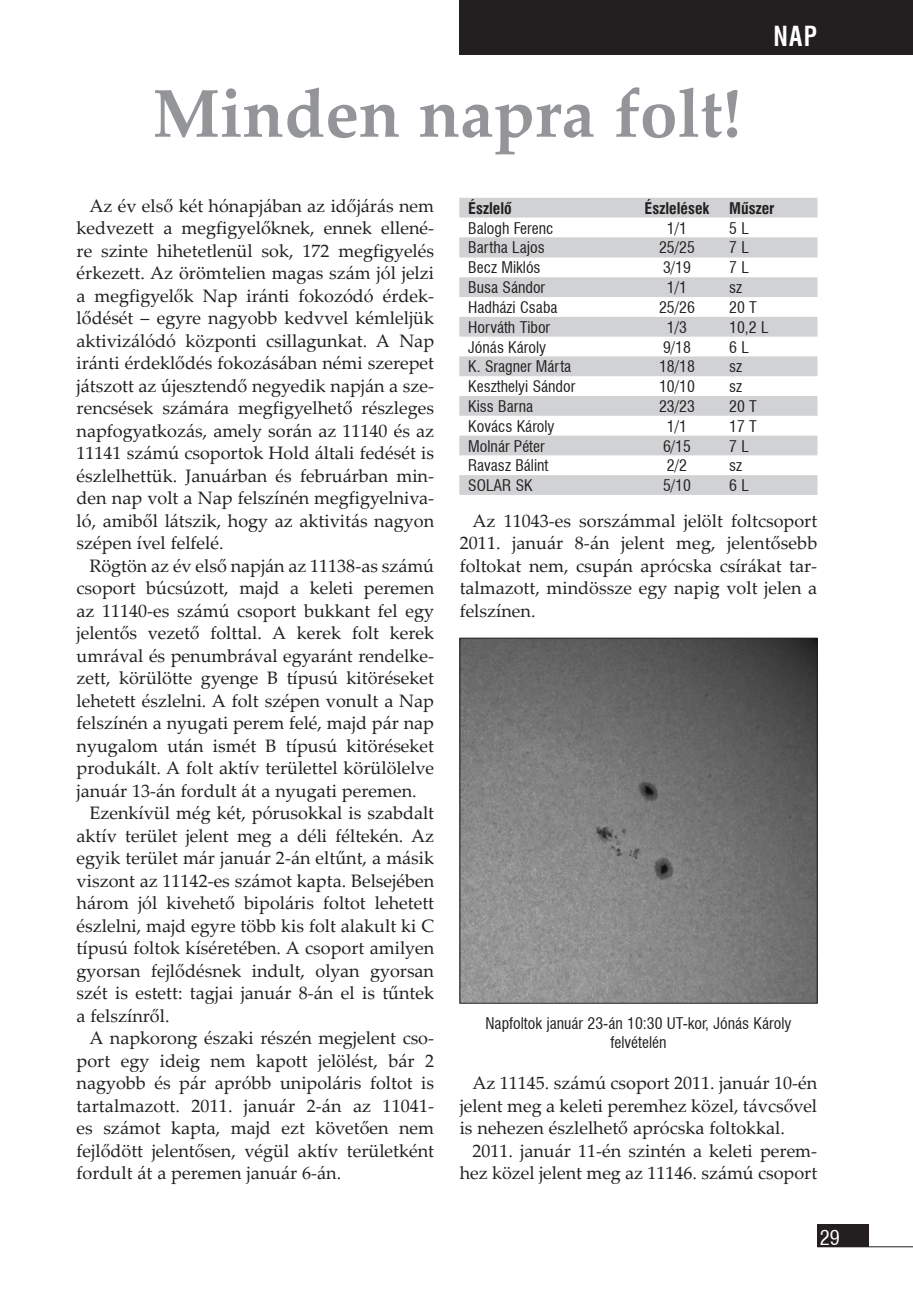
<style>
.page{position:relative;width:913px;height:1295px;background:#fff}
.page>*{position:absolute;margin:0;border:0;box-sizing:border-box;transform-origin:0 0}
.cím{font:700 67.5px "Palatino Linotype";color:#939598}
.rovatcím{font:27px "Swiss 721 Condensed HU Bold";color:#fff;scale:.9 1}
.t1{font:20.25px "Swiss 721 Condensed HU Normal";color:#fff}
.kenyér_1{font:18px/22.5px "Palatino Linotype";color:#231f20;text-align:justify}
.képalá{font:15.75px/18.9px "Swiss 721 Condensed HU Normal";color:#231f20;text-align:center}
.képalá-2{font:15.75px "Swiss 721 Condensed HU Bold";color:#231f20}
</style>
<div class="page">
<div style="left:816px;top:1224px;width:51px;height:23px;background:#231f20"></div>
<hr style="left:816px;top:1246px;width:96px;height:1px;background:#231f20">
<svg style="left:459px;top:198px;width:358px;height:297px;fill:#d1d2d4"></svg>
<img style="left:461px;top:640px;width:354px;height:361px">
<div style="left:459px;top:638px;width:358px;height:365px;border:1px solid #231f20"></div>
<div style="left:459px;top:0;width:453px;height:55px;background:#231f20"></div>
<p class="cím" style="left:152px;top:66px;width:590px">Minden napra folt!</p>
<p class="rovatcím" style="left:773px;top:20px;width:50px">nap</p>
<p class="kenyér_1" style="left:77px;top:193px;width:359px;text-indent:13px">Az év első két hónapjában az időjárás nem kedvezett a megfigyelőknek, ennek ellené&shy;re szinte hihetetlenül sok, 172 megfigyelés érkezett. Az örömtelien magas szám jól jelzi a megfigyelők Nap iránti fokozódó érdek&shy;lődését – egyre nagyobb kedvvel kémleljük aktivizálódó központi csillagunkat. A Nap iránti érdeklődés fokozásában némi szerepet játszott az újesztendő negyedik napján a sze&shy;rencsések számára megfigyelhető részleges napfogyatkozás, amely során az 11140 és az 11141 számú csoportok Hold általi fedését is észlelhettük. Januárban és februárban min&shy;den nap volt a Nap felszínén megfigyelniva&shy;ló, amiből látszik, hogy az aktivitás nagyon szépen ível felfelé.</p>
<p class="kenyér_1" style="left:77px;top:553px;width:359px;text-indent:13px">Rögtön az év első napján az 11138-as számú csoport búcsúzott, majd a keleti peremen az 11140-es számú csoport bukkant fel egy jelentős vezető folttal. A kerek folt kerek umrával és penumbrával egyaránt rendelke&shy;zett, körülötte gyenge B típusú kitöréseket lehetett észlelni. A folt szépen vonult a Nap felszínén a nyugati perem felé, majd pár nap nyugalom után ismét B típusú kitöréseket produkált. A folt aktív területtel körülölelve január 13-án fordult át a nyugati peremen.</p>
<p class="kenyér_1" style="left:77px;top:801px;width:359px;text-indent:13px">Ezenkívül még két, pórusokkal is szabdalt aktív terület jelent meg a déli féltekén. Az egyik terület már január 2-án eltűnt, a másik viszont az 11142-es számot kapta. Belsejében három jól kivehető bipoláris foltot lehetett észlelni, majd egyre több kis folt alakult ki C típusú foltok kíséretében. A csoport amilyen gyorsan fejlődésnek indult, olyan gyorsan szét is estett: tagjai január 8-án el is tűntek a felszínről.</p>
<p class="kenyér_1" style="left:77px;top:1026px;width:359px;text-indent:13px">A napkorong északi részén megjelent cso&shy;port egy ideig nem kapott jelölést, bár 2 nagyobb és pár apróbb unipoláris foltot is tartalmazott. 2011. január 2-án az 11041- es számot kapta, majd ezt követően nem fejlődött jelentősen, végül aktív területként fordult át a peremen január 6-án.</p>
<p class="képalá-2" style="left:468px;top:199px;width:45px">Észlelõ</p>
<p class="képalá-2" style="left:644px;top:199px;width:66px">Észlelések</p>
<p class="képalá-2" style="left:728px;top:199px;width:47px">Mûszer</p>
<p class="képalá" style="left:468px;top:218px;width:86px">Balogh Ferenc</p>
<p class="képalá" style="left:666px;top:218px;width:22px">1/1</p>
<p class="képalá" style="left:728px;top:218px;width:21px">5 L</p>
<p class="képalá" style="left:468px;top:238px;width:78px">Bartha Lajos</p>
<p class="képalá" style="left:658px;top:238px;width:37px">25/25</p>
<p class="képalá" style="left:728px;top:238px;width:21px">7 L</p>
<p class="képalá" style="left:468px;top:258px;width:74px">Becz Miklós</p>
<p class="képalá" style="left:662px;top:258px;width:29px">3/19</p>
<p class="képalá" style="left:728px;top:258px;width:21px">7 L</p>
<p class="képalá" style="left:468px;top:278px;width:78px">Busa Sándor</p>
<p class="képalá" style="left:666px;top:278px;width:22px">1/1</p>
<p class="képalá" style="left:728px;top:278px;width:15px">sz</p>
<p class="képalá" style="left:468px;top:298px;width:91px">Hadházi Csaba</p>
<p class="képalá" style="left:658px;top:298px;width:37px">25/26</p>
<p class="képalá" style="left:728px;top:298px;width:29px">20 T</p>
<p class="képalá" style="left:468px;top:318px;width:83px">Horváth Tibor</p>
<p class="képalá" style="left:666px;top:318px;width:22px">1/3</p>
<p class="képalá" style="left:728px;top:318px;width:41px">10,2 L</p>
<p class="képalá" style="left:468px;top:337px;width:79px">Jónás Károly</p>
<p class="képalá" style="left:662px;top:337px;width:29px">9/18</p>
<p class="képalá" style="left:728px;top:337px;width:21px">6 L</p>
<p class="képalá" style="left:468px;top:357px;width:104px">K. Sragner Márta</p>
<p class="képalá" style="left:658px;top:357px;width:37px">18/18</p>
<p class="képalá" style="left:728px;top:357px;width:15px">sz</p>
<p class="képalá" style="left:468px;top:377px;width:108px">Keszthelyi Sándor</p>
<p class="képalá" style="left:658px;top:377px;width:37px">10/10</p>
<p class="képalá" style="left:728px;top:377px;width:15px">sz</p>
<p class="képalá" style="left:468px;top:397px;width:66px">Kiss Barna</p>
<p class="képalá" style="left:658px;top:397px;width:37px">23/23</p>
<p class="képalá" style="left:728px;top:397px;width:29px">20 T</p>
<p class="képalá" style="left:468px;top:416px;width:88px">Kovács Károly</p>
<p class="képalá" style="left:666px;top:416px;width:22px">1/1</p>
<p class="képalá" style="left:728px;top:416px;width:29px">17 T</p>
<p class="képalá" style="left:468px;top:436px;width:78px">Molnár Péter</p>
<p class="képalá" style="left:662px;top:436px;width:29px">6/15</p>
<p class="képalá" style="left:728px;top:436px;width:21px">7 L</p>
<p class="képalá" style="left:468px;top:456px;width:82px">Ravasz Bálint</p>
<p class="képalá" style="left:666px;top:456px;width:22px">2/2</p>
<p class="képalá" style="left:728px;top:456px;width:15px">sz</p>
<p class="képalá" style="left:468px;top:476px;width:66px">SOLAR SK</p>
<p class="képalá" style="left:662px;top:476px;width:29px">5/10</p>
<p class="képalá" style="left:728px;top:476px;width:21px">6 L</p>
<p class="kenyér_1" style="left:459px;top:508px;width:359px;text-indent:13px">Az 11043-es sorszámmal jelölt foltcsoport 2011. január 8-án jelent meg, jelentősebb foltokat nem, csupán aprócska csírákat tar&shy;talmazott, mindössze egy napig volt jelen a felszínen.</p>
<p class="képalá" style="left:485px;top:1013px;width:307px">Napfoltok január 23-án 10:30 UT-kor, Jónás Károly felvételén</p>
<p class="kenyér_1" style="left:459px;top:1071px;width:359px;text-indent:13px">Az 11145. számú csoport 2011. január 10-én jelent meg a keleti peremhez közel, távcsővel is nehezen észlelhető aprócska foltokkal.</p>
<p class="kenyér_1" style="left:459px;top:1138px;width:359px;text-align:right">2011. január 11-én szintén a keleti perem&shy;hez közel jelent meg az 11146. számú csoport</p>
<p class="t1" style="left:819px;top:1225px;width:22px">29</p>
</div>
